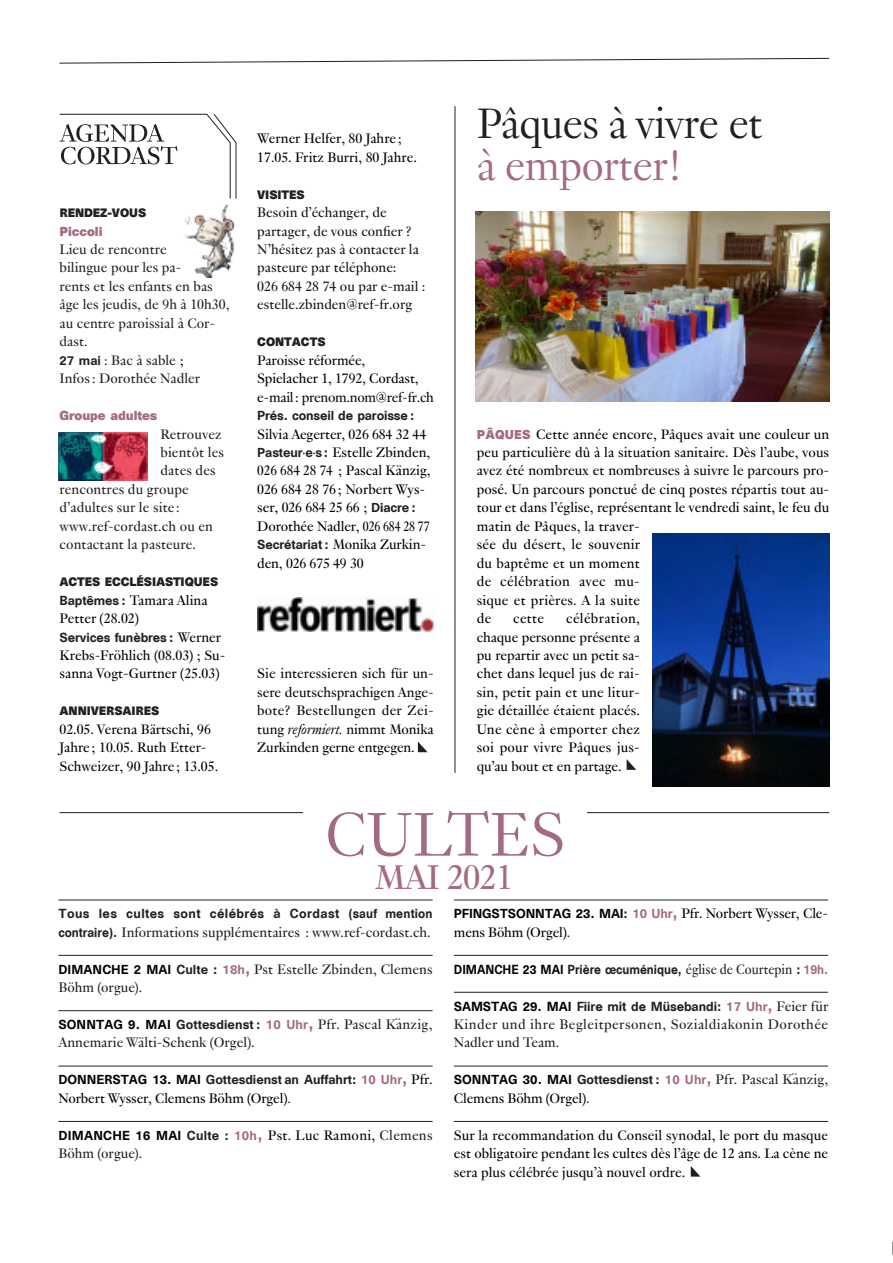
<style>
.page{position:relative;width:893px;height:1263px;background:#fff}
.page>*{position:absolute;margin:0;border:0;box-sizing:border-box;transform-origin:0 0}
.t1{font:300 46.5px "Genath";letter-spacing:-.02em;color:#231f20}
.t2{font:300 46.5px "Genath";letter-spacing:-.02em;color:#a46a84}
.t3{font:37.5px "Genath";letter-spacing:-.02em;color:#a46a84}
.t4{font:15px/18.5px "Genath";color:#000}
.t5{font:15px/18.5px "Genath";letter-spacing:.005em;color:#231f20}
.t6{font:15px/18.5px "Genath";color:#222}
.t7{font:15px/18.5px "Genath";color:#141413}
.t8{font:15px/18.5px "Genath";letter-spacing:-.005em;color:#070a0a;text-align:justify}
.t9{font:15px/18.5px "Genath";color:#241f1f}
.t10{font:15px/18.5px "Genath";letter-spacing:.025em;color:#231f20}
.t11{font:500 12px "Unica SB Haas";color:#231f20}
.t12{font:500 12px "Unica SB Haas";color:#231f20;scale:.93 1}
.t13{font:500 12px "Unica SB";color:#231f20}
.t14{font:500 12px "Unica SB Haas";letter-spacing:.035em;color:#231f20}
.t15{font:700 12px "Unica SB";letter-spacing:-.01em;color:#a46a84}
.t16{font:700 11.25px "Unica SB";letter-spacing:-.01em;color:#231f20}
.t17{font:700 11.25px "Unica SB Bold Haas";letter-spacing:-.01em;color:#231f20}
.s1{font-family:"Unica SB";font-weight:500;font-size:12px}
.s2{color:#000}
.s3{font-family:"Unica SB Haas";font-weight:500;font-size:12px;color:#231f20}
.s4{font-family:"Genath";font-weight:400;font-size:15px;color:#000}
.s5{color:#070a0a}
.s6{font-family:"Unica SB";font-weight:500;font-size:12px;color:#231f20}
.s7{font-family:"Lucida Grande";font-size:12px;color:#231f20}
.s8{font-family:"Unica SB Medium Haas";font-weight:500;font-size:12px;color:#231f20}
.s9{font-style:italic}
.s10{font-family:"Unica SB Bold Haas";font-weight:700;font-size:11.7px;color:#a46a84}
.s11{font-family:"Unica SB Haas";font-weight:500;font-size:12px}
.s12{font-family:"Unica SB";font-weight:500;font-size:12px;color:#000}
.s13{font-family:"Unica SB";font-weight:500;font-size:12px;color:#a46a84}
.s14{font-family:"Unica SB";font-weight:500;color:#a46a84}
.s15{color:#231f20}
.s16{font-family:"Lucida Grande";color:#231f20}
.s17{font-family:"Unica SB Medium Haas"}
.s18{color:#a46a84}
.s19{font-size:15px;color:#a46a84}
.s20{font-family:"Genath";font-weight:400;font-size:15px}
.s21{font-family:"Unica SB"}
.s22{font-family:"Unica SB";color:#a46a84}
.s23{font-family:"Unica SB";font-size:15px;color:#a46a84}
.s24{font-family:"Lucida Grande"}
</style>
<div class="page">
<svg style="left:892px;top:1242px;width:1px;height:12px"></svg>
<svg style="left:59px;top:58px;width:771px;height:6px"></svg>
<svg style="left:59px;top:114px;width:177px;height:85px"></svg>
<img style="left:184px;top:205px;width:51px;height:72px">
<img style="left:59px;top:432px;width:88px;height:49px">
<hr style="left:58px;top:900px;width:375px;height:1px;background:#231f20">
<hr style="left:58px;top:955px;width:375px;height:1px;background:#231f20">
<hr style="left:58px;top:1010px;width:375px;height:1px;background:#231f20">
<hr style="left:58px;top:1066px;width:375px;height:1px;background:#231f20">
<hr style="left:58px;top:1121px;width:375px;height:1px;background:#231f20">
<hr style="left:454px;top:900px;width:374px;height:1px;background:#231f20">
<hr style="left:454px;top:955px;width:374px;height:1px;background:#231f20">
<hr style="left:454px;top:992px;width:374px;height:1px;background:#231f20">
<hr style="left:454px;top:1066px;width:374px;height:1px;background:#231f20">
<hr style="left:454px;top:1121px;width:374px;height:1px;background:#231f20">
<svg style="left:691px;top:1166px;width:9px;height:10px"></svg>
<hr style="left:60px;top:812px;width:769px;height:1px;background:#231f20">
<div style="left:304px;top:811px;width:283px;height:8px;background:#fff"></div>
<svg style="left:328px;top:811px;width:234px;height:45px"></svg>
<svg style="left:418px;top:741px;width:10px;height:11px"></svg>
<img style="left:257px;top:597px;width:177px;height:34px">
<svg style="left:627px;top:759px;width:9px;height:11px"></svg>
<img style="left:476px;top:212px;width:353px;height:190px">
<img style="left:653px;top:533px;width:176px;height:253px">
<hr style="left:455px;top:106px;width:1px;height:667px;background:#231f20">
<p class="t16" style="left:60px;top:209px;width:88px">RENDEZ-VOUS</p>
<p class="t15" style="left:60px;top:226px;width:44px">Piccoli</p>
<p class="t6" style="left:60px;top:241px;width:171px">Lieu de rencontre<br>bilingue pour les pa-<br>rents et les enfants en bas âge les jeudis, de 9h à 10h30, au centre paroissial à Cor&shy;dast.<br><span class="s1">27 mai</span> : Bac à sable <span class="s2">;<br></span>Infos : Dorothée Nadler</p>
<p class="t15" style="left:60px;top:411px;width:99px">Groupe adultes</p>
<p class="t5" style="left:161px;top:425px;width:63px">Retrouvez</p>
<p class="t5" style="left:161px;top:444px;width:65px">bientôt les</p>
<p class="t5" style="left:161px;top:462px;width:57px">dates des</p>
<p class="t5" style="left:60px;top:480px;width:131px">rencontres du groupe</p>
<p class="t5" style="left:60px;top:499px;width:122px">d’adultes sur le site :</p>
<p class="t5" style="left:60px;top:517px;width:155px">www.ref-cordast.ch ou en</p>
<p class="t5" style="left:60px;top:536px;width:138px">contactant la pasteure.</p>
<p class="t17" style="left:60px;top:578px;width:160px">ACTES ECCLÉSIASTIQUES</p>
<p class="t4" style="left:60px;top:591px;width:150px"><span class="s3">Baptêmes :</span> Tamara Alina<br>Petter (28.02)</p>
<p class="t11" style="left:60px;top:632px;width:163px">Services funèbres : <span class="s4">Werner</span></p>
<p class="t4" style="left:60px;top:647px;width:167px">Krebs-Fröhlich (08.03) ; Su&shy;sanna Vogt-Gurtner (25.03)</p>
<p class="t16" style="left:60px;top:707px;width:101px">ANNIVERSAIRES</p>
<p class="t4" style="left:60px;top:720px;width:160px">02.05. Verena Bärtschi, 96<br>Jahre ; 10.05. Ruth Etter-<br>Schweizer, 90 Jahre ; 13.05.</p>
<p class="t4" style="left:257px;top:130px;width:161px">Werner Helfer, 80 Jahre ;<br>17.05. Fritz Burri, 80 Jahre.</p>
<p class="t16" style="left:257px;top:190px;width:49px">VISITES</p>
<p class="t7" style="left:257px;top:204px;width:170px">Besoin d’échanger, de partager, de vous confier ?<br>N’hésitez pas à contacter la pasteure par téléphone:<br>026 684 28 74 ou par e-mail : estelle.zbinden@ref-fr.org</p>
<p class="t16" style="left:257px;top:338px;width:70px">CONTACTS</p>
<p class="t4" style="left:257px;top:351px;width:178px">Paroisse réformée,<br>Spielacher 1, 1792, Cordast, e<span class="s5">-mail: prenom.nom@ref-fr.ch</span></p>
<p class="t11" style="left:257px;top:411px;width:159px">Prés. conseil de paroisse :</p>
<p class="t4" style="left:257px;top:425px;width:175px">Silvia Aegerter, 026 684 32 44<br><span class="s6">Pasteur</span><span class="s7">∙</span><span class="s6">e</span><span class="s7">∙</span><span class="s6">s:</span> Estelle Zbinden,<br>026 684 28 74 ; Pascal Känzig,<br>026 684 28 76; Norbert Wys&shy;ser, 026 684 25 66 ; <span class="s6">Diacre :<br></span>Dorothée Nadler, 026 684 28 77<br><span class="s8">Secrétariat :</span> Monika Zurkin&shy;den, 026 675 49 30</p>
<p class="t8" style="left:257px;top:665px;width:178px"><span class="s2">S</span>ie interessieren sich für un&shy;sere deutschsprachigen Ange&shy;bote? Bestellungen der Zei&shy;tung <span class="s9">reformiert.</span> nimmt <span class="s2">Monika Zurkinden gerne entgegen.</span></p>
<h1 class="t1" style="left:477px;top:102px;width:288px">Pâques à vivre et</h1>
<h1 class="t2" style="left:477px;top:144px;width:206px">à emporter!</h1>
<p class="t4" style="left:477px;top:425px;width:354px"><span class="s10">PÂQUES</span> Cette année encore, Pâques avait une couleur un peu particulière dû à la situation sanitaire. Dès l’aube, vous avez été nombreux et nombreuses à suivre le parcours pro&shy;posé. Un parcours ponctué de cinq postes répartis tout au&shy;tour et dans l’église, représentant le vendredi saint, le feu du matin de Pâques, la traver-<br>sée du désert, le souvenir<br>du baptême et un moment<br>de célébration avec mu-<br>sique et prières. A la suite<br>de</p>
<p class="t4" style="left:477px;top:610px;width:165px;text-align:justify;text-indent:89px">célébration, chaque personne présente a pu repartir avec un petit sa&shy;chet dans lequel jus de rai&shy;sin, petit pain et une litur&shy;gie détaillée étaient placés.<br>Une cène à emporter chez soi pour vivre Pâques jus&shy;qu’au bout et en partage.</p>
<p class="t4" style="left:513px;top:610px;width:33px">cette</p>
<h2 class="t3" style="left:375px;top:859px;width:139px">MAI 2021</h2>
<p class="t14" style="left:58px;top:909px;width:376px">Tous les cultes sont célébrés à Cordast (sauf mention</p>
<p class="t5" style="left:58px;top:923px;width:374px"><span class="s11">contraire)</span><span class="s1">.</span> Informations supplémentaires : www.ref-cordast.ch.</p>
<p class="t5" style="left:58px;top:960px;width:376px"><span class="s12">DIMANCHE 2 MAI</span> <span class="s1">Culte :</span> <span class="s13">18h</span><span class="s14">,</span> Pst Estelle Zbinden, Clemens<br>Böhm (orgue).</p>
<p class="t9" style="left:58px;top:1016px;width:376px"><span class="s12">SONNTAG 9. MAI</span> <span class="s6">Gottesdienst :</span> <span class="s13">10 Uhr</span><span class="s14">,</span> <span class="s15">Pfr. Pascal Ka</span><span class="s16">̈</span><span class="s15">nzig,<br></span>Annemarie Wälti-Schenk (Orgel).</p>
<p class="t13" style="left:58px;top:1075px;width:376px"><span class="s2">DONNERSTAG 13. MAI</span> Gottesdienst an Auffahrt<span class="s17">:</span> <span class="s18">10 Uhr</span><span class="s19">,</span> <span class="s4">Pfr.</span></p>
<p class="t4" style="left:58px;top:1089px;width:234px">Norbert Wysser, Clemens Böhm (Orgel)<span class="s15">.</span></p>
<p class="t5" style="left:58px;top:1126px;width:376px"><span class="s12">DIMANCHE 16 MAI</span> <span class="s1">Culte :</span> <span class="s13">10h</span><span class="s14">,</span> <span class="s2">Pst. Luc Ramoni,</span> Clemens<br>Böhm (orgue).</p>
<p class="t4" style="left:454px;top:905px;width:376px"><span class="s1">PFINGSTSONNTAG 23. MAI</span><span class="s8">:</span> <span class="s13">10 Uhr</span><span class="s14">,</span> Pfr. Norbert Wysser, Cle&shy;mens Böhm (Orgel)<span class="s15">.</span></p>
<p class="t12" style="left:454px;top:965px;width:404px"><span class="s2">DIMANCHE 23 MAI</span> Prière œcuménique, <span class="s20">église de Courtepin</span> <span class="s21">:</span> <span class="s22">19h.</span></p>
<p class="t11" style="left:454px;top:1001px;width:376px"><span class="s2">SAMSTAG 29. MAI</span> Fiire mit de Müsebandi: <span class="s22">17 Uhr</span><span class="s23">,</span> <span class="s20">Feier für</span></p>
<p class="t10" style="left:454px;top:1016px;width:376px">Kinder und ihre Begleitpersonen, Sozialdiakonin Dorothée<br>Nadler und Team.</p>
<p class="t5" style="left:454px;top:1071px;width:376px"><span class="s12">SONNTAG 30. MAI</span> <span class="s1">Gottesdienst :</span> <span class="s13">10 Uhr</span><span class="s14">,</span> Pfr. Pascal Ka<span class="s24">̈</span>nzig,<br><span class="s2">Clemens Böhm (Orgel)</span>.</p>
<p class="t4" style="left:454px;top:1126px;width:376px;text-align:justify">Sur la recommandation du Conseil synodal, le port du masque est obligatoire pendant les cultes dès l’âge de 12 ans. La cène ne sera plus célébrée jusqu’à nouvel ordre.</p>
</div>
